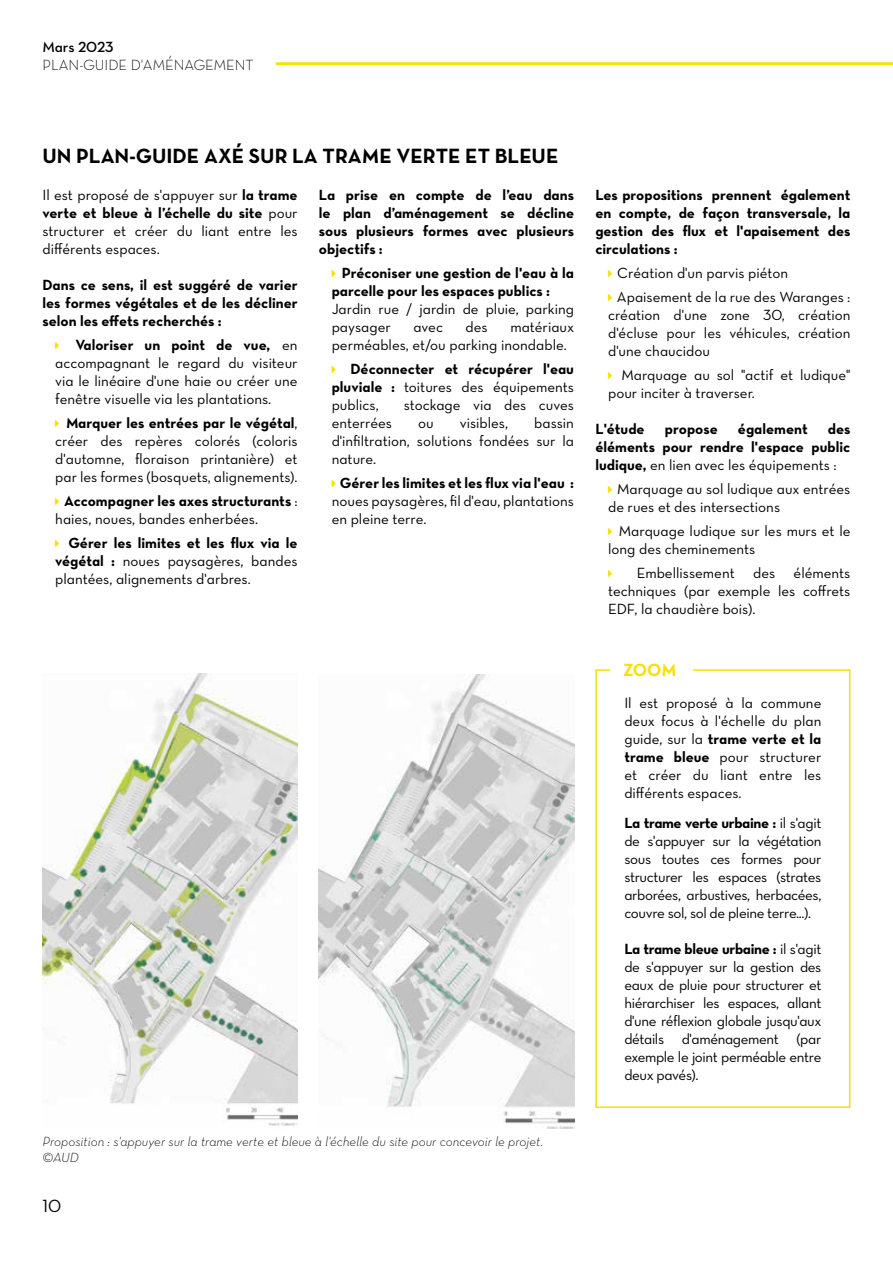
<style>
.page{position:relative;width:893px;height:1263px;background:#fff}
.page>*{position:absolute;margin:0;border:0;box-sizing:border-box;transform-origin:0 0}
.t1{font:21px "Neutra Text Bold Alt";color:#000}
.t2{font:18px "Neutra Text Bold Alt";color:#f6e100}
.t3{font:18px "Neutra Text Book Alt";color:#000}
.t4{font:15px/18px "Neutra Text Book Alt";color:#000}
.t5{font:15px/18px "Neutra Text Bold Alt";color:#000;text-align:justify}
.t6{font:15px "Neutra Text Bold Alt";letter-spacing:-.025em;color:#000}
.t7{font:15px "Neutra Text Light Alt";color:#000}
.t8{font:15px "Neutra Text Demi Alt";letter-spacing:-.005em;color:#000}
.t9{font:13.5px/16.2px "Neutra Text Light Italic Alt";color:#000}
.s1{font-family:"Neutra Text Bold Alt"}
.s2{font-family:"Neutra Text Book Alt"}
.s3{color:#f6e100}
</style>
<div class="page">
<hr style="left:276px;top:62px;width:617px;height:3px;background:#f6e100">
<img style="left:43px;top:673px;width:255px;height:453px">
<div style="left:595px;top:669px;width:255px;height:439px;border:2px solid #f6e100"></div>
<div style="left:610px;top:660px;width:83px;height:19px;background:#fff"></div>
<img style="left:319px;top:674px;width:255px;height:455px">
<p class="t8" style="left:43px;top:38px;width:73px">Mars 2023</p>
<p class="t7" style="left:43px;top:55px;width:213px">PLAN-GUIDE D'AMÉNAGEMENT</p>
<h1 class="t1" style="left:43px;top:143px;width:517px">UN PLAN-GUIDE AXÉ SUR LA TRAME VERTE ET BLEUE</h1>
<p class="t4" style="left:43px;top:186px;width:257px">Il est proposé de s'appuyer sur <span class="s1">la trame</span></p>
<p class="t5" style="left:43px;top:204px;width:257px">verte et bleue à l’échelle du site <span class="s2">pour</span></p>
<p class="t4" style="left:43px;top:222px;width:257px">structurer et créer du liant entre les différents espaces.</p>
<p class="t5" style="left:43px;top:276px;width:257px">Dans ce sens, il est suggéré de varier les formes végétales et de les décliner selon les effets recherchés :</p>
<p class="t5" style="left:55px;top:336px;width:244px"><span class="s3">★</span> Valoriser un point de vue, <span class="s2">en</span></p>
<p class="t4" style="left:55px;top:354px;width:244px;text-align:justify">accompagnant le regard du visiteur via le linéaire d'une haie ou créer une fenêtre visuelle via les plantations.</p>
<p class="t5" style="left:55px;top:414px;width:244px"><span class="s3">★</span> Marquer les entrées par le végétal<span class="s2">,</span></p>
<p class="t4" style="left:55px;top:432px;width:244px;text-align:justify">créer des repères colorés (coloris d'automne, floraison printanière) et par les formes (bosquets, alignements).</p>
<p class="t5" style="left:55px;top:492px;width:244px"><span class="s3">★</span> Accompagner les axes structurants <span class="s2">:</span></p>
<p class="t4" style="left:55px;top:510px;width:204px">haies, noues, bandes enherbées.</p>
<p class="t5" style="left:55px;top:534px;width:244px"><span class="s3">★</span> Gérer les limites et les flux via le</p>
<p class="t4" style="left:55px;top:552px;width:244px"><span class="s1">végétal :</span> noues paysagères, bandes plantées, alignements d'arbres.</p>
<p class="t5" style="left:319px;top:186px;width:257px">La prise en compte de l’eau dans le plan d’aménagement se décline sous plusieurs formes avec plusieurs objectifs :</p>
<p class="t5" style="left:332px;top:264px;width:244px"><span class="s3">★</span> Préconiser une gestion de l'eau à la parcelle pour les espaces publics :</p>
<p class="t4" style="left:332px;top:300px;width:244px">Jardin rue / jardin de pluie, parking paysager</p>
<p class="t4" style="left:413px;top:318px;width:31px">avec</p>
<p class="t4" style="left:466px;top:318px;width:24px">des</p>
<p class="t4" style="left:332px;top:318px;width:244px;text-indent:179px">matériaux perméables, et/ou parking inondable.</p>
<p class="t5" style="left:332px;top:360px;width:244px"><span class="s3">★</span> Déconnecter et récupérer l'eau</p>
<p class="t4" style="left:332px;top:378px;width:244px"><span class="s1">pluviale :</span> toitures des équipements publics,</p>
<p class="t4" style="left:404px;top:396px;width:172px">stockage via des cuves</p>
<p class="t4" style="left:332px;top:414px;width:244px;text-align:justify;text-indent:202px">bassin d'infiltration, solutions fondées sur la nature.</p>
<p class="t5" style="left:332px;top:474px;width:244px"><span class="s3">★</span> Gérer les limites et les flux via l'eau :</p>
<p class="t4" style="left:332px;top:492px;width:244px">noues paysagères, fil d'eau, plantations en pleine terre.</p>
<p class="t4" style="left:332px;top:414px;width:62px">enterrées</p>
<p class="t4" style="left:418px;top:414px;width:17px">ou</p>
<p class="t4" style="left:460px;top:414px;width:50px">visibles,</p>
<p class="t9" style="left:43px;top:1133px;width:502px">Proposition : s'appuyer sur la trame verte et bleue à l'échelle du site pour concevoir le projet. ©AUD</p>
<p class="t3" style="left:43px;top:1195px;width:20px">10</p>
<p class="t5" style="left:595px;top:186px;width:257px">Les propositions prennent également en compte, de façon transversale, la gestion des flux et l'apaisement des circulations :</p>
<p class="t4" style="left:608px;top:264px;width:182px"><span class="s3">★</span> Création d'un parvis piéton</p>
<p class="t4" style="left:608px;top:288px;width:244px;text-align:justify"><span class="s3">★</span> Apaisement de la rue des Waranges : création d'une zone 30, création d'écluse pour les véhicules, création d'une chaucidou</p>
<p class="t4" style="left:608px;top:366px;width:244px"><span class="s3">★</span> Marquage au sol "actif et ludique" pour inciter à traverser.</p>
<p class="t5" style="left:595px;top:420px;width:51px">L'étude</p>
<p class="t5" style="left:665px;top:420px;width:54px">propose</p>
<p class="t5" style="left:738px;top:420px;width:71px">également</p>
<p class="t5" style="left:595px;top:420px;width:257px;text-align:right">des<br>éléments pour rendre l'espace public</p>
<p class="t4" style="left:595px;top:456px;width:243px"><span class="s1">ludique,</span> en lien avec les équipements :</p>
<p class="t4" style="left:608px;top:480px;width:244px"><span class="s3">★</span> Marquage au sol ludique aux entrées de rues et des intersections</p>
<p class="t4" style="left:608px;top:522px;width:244px"><span class="s3">★</span> Marquage ludique sur les murs et le long des cheminements</p>
<p class="t4" style="left:608px;top:564px;width:244px;text-align:justify"><span class="s3">★</span> Embellissement des éléments techniques (par exemple les coffrets EDF, la chaudière bois).</p>
<p class="t2" style="left:623px;top:658px;width:55px">ZOOM</p>
<p class="t4" style="left:624px;top:693px;width:199px">Il est proposé à la commune deux focus à l'échelle du plan</p>
<p class="t5" style="left:624px;top:729px;width:199px"><span class="s2">guide, sur la</span> trame verte et la</p>
<p class="t4" style="left:624px;top:747px;width:198px;text-align:justify"><span class="s1">trame bleue</span> pour structurer et créer du liant entre les différents espaces.</p>
<p class="t6" style="left:624px;top:813px;width:198px">La trame verte urbaine : <span class="s2">il s'agit</span></p>
<p class="t4" style="left:624px;top:831px;width:199px;text-align:justify">de s'appuyer sur la végétation sous toutes ces formes pour structurer les espaces (strates arborées, arbustives, herbacées, couvre sol, sol de pleine terre...).</p>
<p class="t6" style="left:624px;top:939px;width:198px">La trame bleue urbaine : <span class="s2">il s'agit</span></p>
<p class="t4" style="left:624px;top:957px;width:199px;text-align:justify">de s'appuyer sur la gestion des eaux de pluie pour structurer et hiérarchiser les espaces, allant d'une réflexion globale jusqu'aux détails d'aménagement (par exemple le joint perméable entre deux pavés).</p>
</div>
